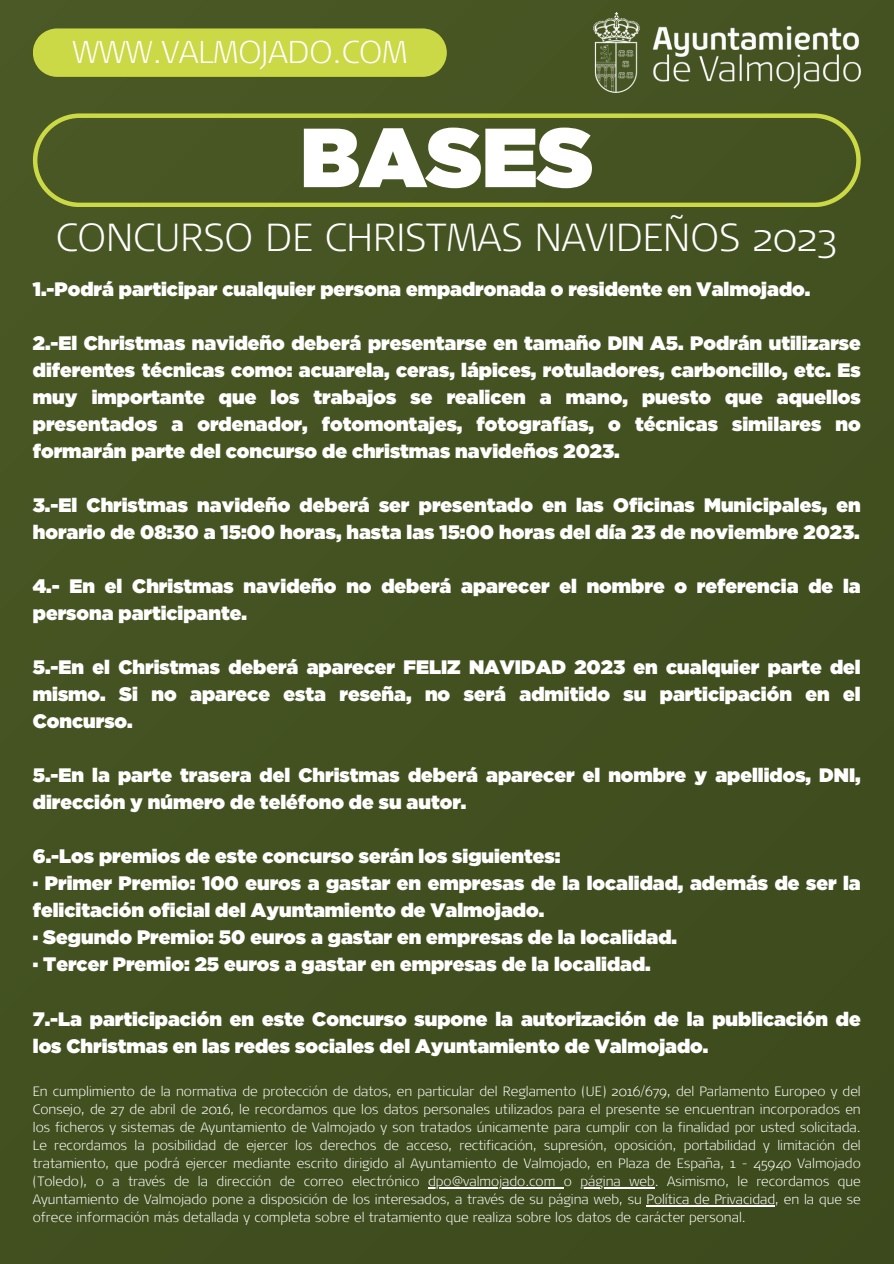
<style>
.page{position:relative;width:894px;height:1264px;background:#fff}
.page>*{position:absolute;margin:0;border:0;box-sizing:border-box;transform-origin:0 0}
.t1{font:900 83.55px "Gotham";color:#fff}
.t2{font:200 39px "Signa";color:#fff}
.t3{font:200 31.5px "Signa";color:#fff}
.t4{font:900 19.5px/27px "Gotham";color:#fff}
.t5{font:200 13.5px/18px "Signa";color:#fff;text-align:justify}
</style>
<div class="page">
<div style="left:0;top:0;width:893px;height:1263px;background:#435120"></div>
<svg style="left:33px;top:113px;width:827px;height:94px"></svg>
<img style="left:593px;top:13px;width:267px;height:80px">
<div style="left:33px;top:28px;width:413px;height:49px;background:#cbd946"></div>
<hr style="left:428px;top:1187px;width:135px;height:1px;background:#fff">
<hr style="left:580px;top:1187px;width:74px;height:1px;background:#fff">
<hr style="left:646px;top:1205px;width:129px;height:1px;background:#fff">
<p class="t3" style="left:72px;top:31px;width:336px">WWW.VALMOJADO.COM</p>
<p class="t1" style="left:300px;top:120px;width:294px">BASES</p>
<p class="t2" style="left:56px;top:210px;width:783px">CONCURSO DE CHRISTMAS NAVIDEÑOS 2023</p>
<p class="t4" style="left:33px;top:277px;width:778px">1.-Podrá participar cualquier persona empadronada o residente en Valmojado.</p>
<p class="t4" style="left:33px;top:331px;width:829px;text-align:justify">2.-El Christmas navideño deberá presentarse en tamaño DIN A5. Podrán utilizarse diferentes técnicas como: acuarela, ceras, lápices, rotuladores, carboncillo, etc. Es muy importante que los trabajos se realicen a mano, puesto que aquellos presentados a ordenador, fotomontajes, fotografías, o técnicas similares no formarán parte del concurso de christmas navideños 2023.</p>
<p class="t4" style="left:33px;top:493px;width:829px">3.-El Christmas navideño deberá ser presentado en las Oficinas Municipales, en horario de 08:30 a 15:00 horas, hasta las 15:00 horas del día 23 de noviembre 2023.</p>
<p class="t4" style="left:33px;top:574px;width:829px">4.- En el Christmas navideño no deberá aparecer el nombre o referencia de la persona participante.</p>
<p class="t4" style="left:33px;top:655px;width:829px;text-align:justify">5.-En el Christmas deberá aparecer FELIZ NAVIDAD 2023 en cualquier parte del mismo. Si no aparece esta reseña, no será admitido su participación en el Concurso.</p>
<p class="t4" style="left:33px;top:763px;width:829px">5.-En la parte trasera del Christmas deberá aparecer el nombre y apellidos, DNI, dirección y número de teléfono de su autor.</p>
<p class="t4" style="left:33px;top:844px;width:529px">6.-Los premios de este concurso serán los siguientes:</p>
<p class="t4" style="left:33px;top:871px;width:829px">· Primer Premio: 100 euros a gastar en empresas de la localidad, además de ser la felicitación oficial del Ayuntamiento de Valmojado.</p>
<p class="t4" style="left:33px;top:925px;width:645px">· Segundo Premio: 50 euros a gastar en empresas de la localidad.</p>
<p class="t4" style="left:33px;top:952px;width:619px">· Tercer Premio: 25 euros a gastar en empresas de la localidad.</p>
<p class="t4" style="left:33px;top:1006px;width:829px">7.-La participación en este Concurso supone la autorización de la publicación de los Christmas en las redes sociales del Ayuntamiento de Valmojado.</p>
<p class="t5" style="left:33px;top:1081px;width:829px">En cumplimiento de la normativa de protección de datos, en particular del Reglamento (UE) 2016/679, del Parlamento Europeo y del Consejo, de 27 de abril de 2016, le recordamos que los datos personales utilizados para el presente se encuentran incorporados en los ficheros y sistemas de Ayuntamiento de Valmojado y son tratados únicamente para cumplir con la finalidad por usted solicitada.<br>Le recordamos la posibilidad de ejercer los derechos de acceso, rectificación, supresión, oposición, portabilidad y limitación del tratamiento, que podrá ejercer mediante escrito dirigido al Ayuntamiento de Valmojado, en Plaza de España, 1 - 45940 Valmojado (Toledo), o a través de la dirección de correo electrónico dpo@valmojado.com o página web. Asimismo, le recordamos que Ayuntamiento de Valmojado pone a disposición de los interesados, a través de su página web, su Política de Privacidad, en la que se ofrece información más detallada y completa sobre el tratamiento que realiza sobre los datos de carácter personal.</p>
</div>
